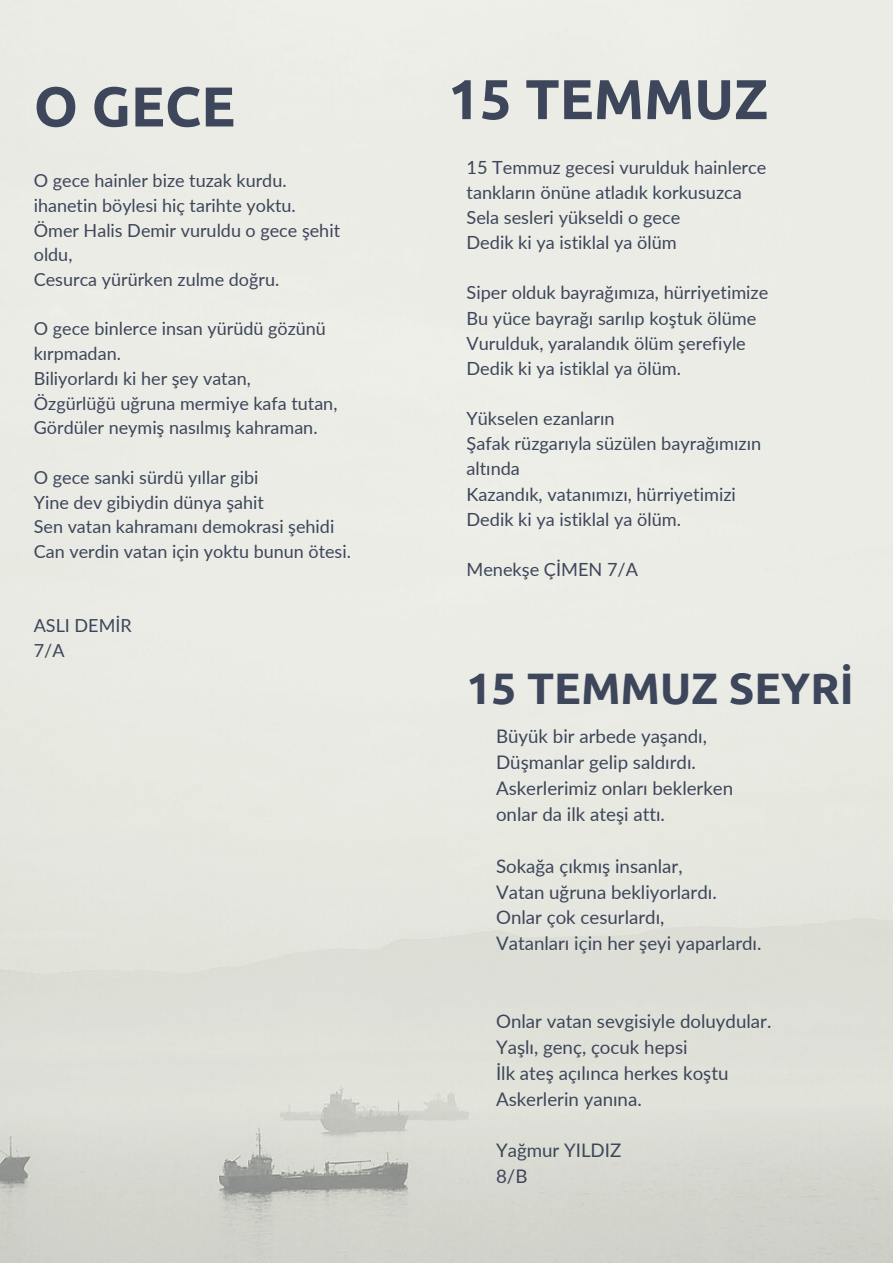
<style>
.page{position:relative;width:893px;height:1264px;background:#fff}
.page>*{position:absolute;margin:0;border:0;box-sizing:border-box;transform-origin:0 0}
.t1{font:700 56.1px "Ubuntu";color:#3d465a}
.t2{font:700 44.1px "Ubuntu";color:#3d465a}
.t3{font:18.75px/25.8px "Lato";color:#3d465a}
.t4{font:18.15px/25.2px "Lato";color:#3d465a}
.t5{font:18px/24.8px "Lato";color:#3d465a}
</style>
<div class="page">
<h1 class="t1" style="left:34px;top:74px;width:203px">O GECE</h1>
<p class="t5" style="left:34px;top:168px;width:308px">O gece hainler bize tuzak kurdu. ihanetin böylesi hiç tarihte yoktu.<br>Ömer Halis Demir vuruldu o gece şehit oldu,<br>Cesurca yürürken zulme doğru.</p>
<p class="t5" style="left:34px;top:316px;width:305px">O gece binlerce insan yürüdü gözünü kırpmadan.<br>Biliyorlardı ki her şey vatan,<br>Özgürlüğü uğruna mermiye kafa tutan,<br>Gördüler neymiş nasılmış kahraman.</p>
<p class="t5" style="left:34px;top:464px;width:319px">O gece sanki sürdü yıllar gibi<br>Yine dev gibiydin dünya şahit<br>Sen vatan kahramanı demokrasi şehidi Can verdin vatan için yoktu bunun ötesi.</p>
<p class="t5" style="left:34px;top:613px;width:99px">ASLI DEMİR<br>7/A</p>
<h1 class="t1" style="left:448px;top:67px;width:321px">15 TEMMUZ</h1>
<p class="t4" style="left:466px;top:154px;width:301px">15 Temmuz gecesi vurulduk hainlerce tankların önüne atladık korkusuzca<br>Sela sesleri yükseldi o gece<br>Dedik ki ya istiklal ya ölüm</p>
<p class="t4" style="left:466px;top:280px;width:303px">Siper olduk bayrağımıza, hürriyetimize Bu yüce bayrağı sarılıp koştuk ölüme Vurulduk, yaralandık ölüm şerefiyle Dedik ki ya istiklal ya ölüm.</p>
<p class="t4" style="left:466px;top:405px;width:296px">Yükselen ezanların<br>Şafak rüzgarıyla süzülen bayrağımızın altında<br>Kazandık, vatanımızı, hürriyetimizi<br>Dedik ki ya istiklal ya ölüm.</p>
<p class="t4" style="left:466px;top:556px;width:173px">Menekşe ÇİMEN 7/A</p>
<h2 class="t2" style="left:466px;top:663px;width:389px">15 TEMMUZ SEYRİ</h2>
<p class="t3" style="left:496px;top:723px;width:239px">Büyük bir arbede yaşandı,<br>Düşmanlar gelip saldırdı.<br>Askerlerimiz onları beklerken onlar da ilk ateşi attı.</p>
<p class="t3" style="left:496px;top:852px;width:267px">Sokağa çıkmış insanlar,<br>Vatan uğruna bekliyorlardı.<br>Onlar çok cesurlardı,<br>Vatanları için her şeyi yaparlardı.</p>
<p class="t3" style="left:496px;top:1007px;width:277px">Onlar vatan sevgisiyle doluydular.<br>Yaşlı, genç, çocuk hepsi<br>İlk ateş açılınca herkes koştu<br>Askerlerin yanına.</p>
<p class="t3" style="left:496px;top:1137px;width:127px">Yağmur YILDIZ<br>8/B</p>
</div>
